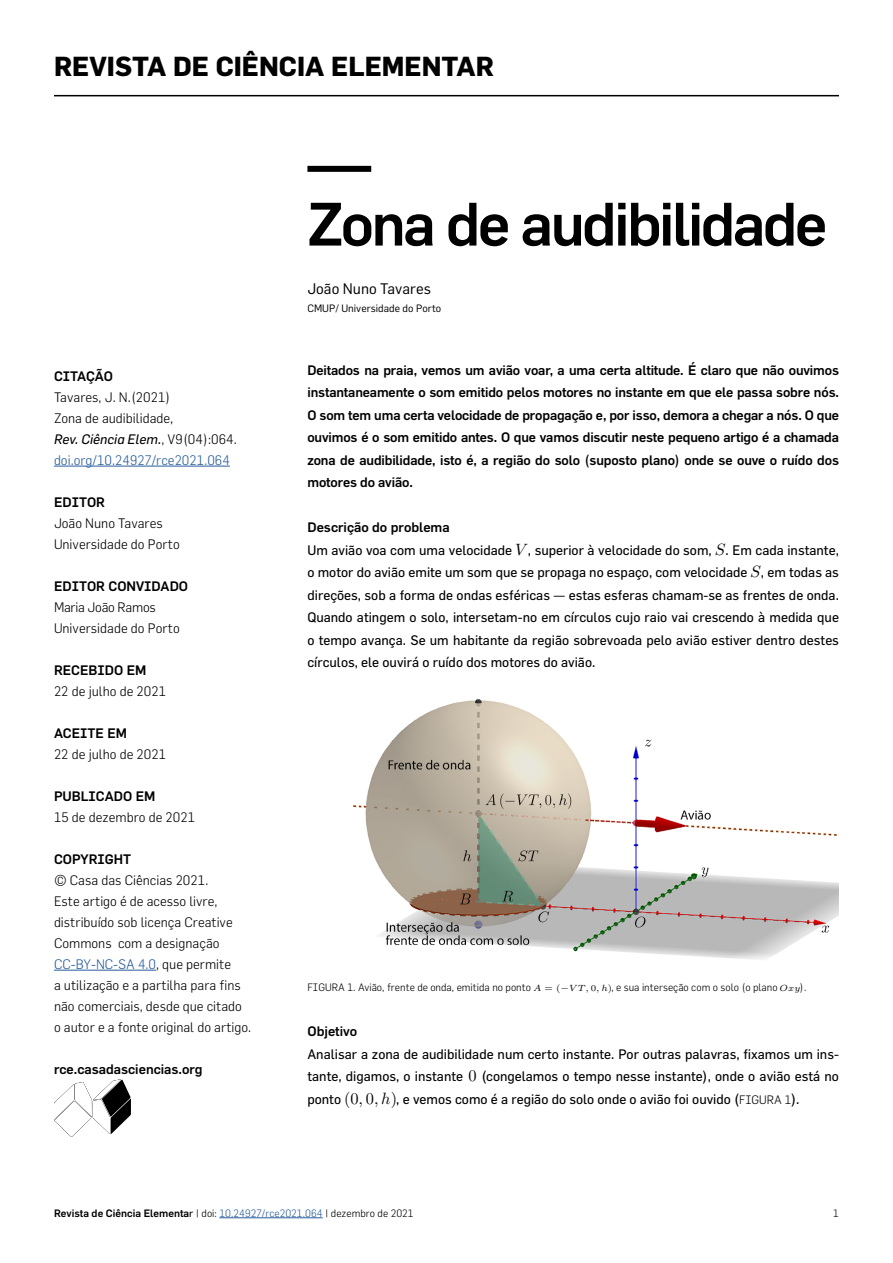
<style>
.page{position:relative;width:893px;height:1263px;background:#fff}
.page>*{position:absolute;margin:0;border:0;box-sizing:border-box;transform-origin:0 0}
.t1{font:500 60px "Flama";letter-spacing:-.04em;color:#000}
.t2{font:700 27px "Flama";color:#000}
.t3{font:15px "Flama";color:#000}
.t4{font:13.5px/22.5px "Flama";color:#000}
.t5{font:500 13.5px/22.5px "Flama";color:#000;text-align:justify}
.t6{font:300 13.5px/21px "Flama";color:#000}
.t7{font:300 10.5px "Flama";color:#000}
.t8{font:500 10.5px "Flama";color:#000}
.t9{font:10.5px "Flama";color:#000}
.s1{font-weight:400;font-style:italic}
.s2{color:#275b9b}
.s3{font-weight:500}
.s4{font-family:"CMMI10";font-size:16.35px}
.s5{font-family:"CMMI6";font-weight:400;font-size:9px}
.s6{font-family:"CMR6";font-weight:400;font-size:9px}
.s7{font-family:"CMSY6";font-weight:400;font-size:9px}
.s8{font-family:"CMR10";font-size:16.35px}
.s9{font-weight:300;font-size:12px}
.s10{font-weight:400}
.s11{font-weight:300}
.s12{font-weight:300;color:#275b9b}
</style>
<div class="page">
<hr style="left:54px;top:95px;width:785px;height:1px;background:#000">
<hr style="left:219px;top:1217px;width:104px;height:1px;background:#275b9b">
<div style="left:307px;top:166px;width:64px;height:6px;background:#000"></div>
<img style="left:353px;top:699px;width:486px;height:261px">
<hr style="left:54px;top:466px;width:176px;height:1px;background:#275b9b">
<hr style="left:54px;top:970px;width:102px;height:1px;background:#275b9b">
<svg style="left:54px;top:1079px;width:77px;height:58px"></svg>
<h2 class="t2" style="left:54px;top:50px;width:441px">REVISTA DE CIÊNCIA ELEMENTAR</h2>
<p class="t5" style="left:54px;top:364px;width:60px">CITAÇÃO</p>
<p class="t6" style="left:54px;top:386px;width:184px">Tavares, J. N.(2021)<br>Zona de audibilidade,<br><span class="s1">Rev. Ciência Elem.</span>, V9(04):064. <span class="s2">doi.org/10.24927/rce2021.064</span></p>
<p class="t5" style="left:54px;top:490px;width:53px">EDITOR</p>
<p class="t6" style="left:54px;top:512px;width:127px">João Nuno Tavares<br>Universidade do Porto</p>
<p class="t5" style="left:54px;top:574px;width:136px">EDITOR CONVIDADO</p>
<p class="t6" style="left:54px;top:596px;width:127px">Maria João Ramos<br>Universidade do Porto</p>
<p class="t5" style="left:54px;top:658px;width:94px">RECEBIDO EM</p>
<p class="t6" style="left:54px;top:680px;width:114px">22 de julho de 2021</p>
<p class="t5" style="left:54px;top:721px;width:75px">ACEITE EM</p>
<p class="t6" style="left:54px;top:743px;width:114px">22 de julho de 2021</p>
<p class="t5" style="left:54px;top:784px;width:103px">PUBLICADO EM</p>
<p class="t6" style="left:54px;top:806px;width:143px">15 de dezembro de 2021</p>
<p class="t5" style="left:54px;top:847px;width:79px">COPYRIGHT</p>
<p class="t6" style="left:54px;top:869px;width:199px">© Casa das Ciências 2021.<br>Este artigo é de acesso livre, distribuído sob licença Creative<br>Commons com a designação<br><span class="s2">CC-BY-NC-SA 4.0</span>, que permite<br>a utilização e a partilha para fins não comerciais, desde que citado o autor e a fonte original do artigo.</p>
<p class="t5" style="left:54px;top:1057px;width:150px">rce.casadasciencias.org</p>
<h1 class="t1" style="left:307px;top:188px;width:521px">Zona de audibilidade</h1>
<p class="t3" style="left:307px;top:279px;width:125px">João Nuno Tavares</p>
<p class="t9" style="left:307px;top:301px;width:135px">CMUP/ Universidade do Porto</p>
<p class="t5" style="left:307px;top:358px;width:533px">Deitados na praia, vemos um avião voar, a uma certa altitude. É claro que não ouvimos instantaneamente o som emitido pelos motores no instante em que ele passa sobre nós.<br>O som tem uma certa velocidade de propagação e, por isso, demora a chegar a nós. O que ouvimos é o som emitido antes. O que vamos discutir neste pequeno artigo é a chamada zona de audibilidade, isto é, a região do solo (suposto plano) onde se ouve o ruído dos motores do avião.</p>
<p class="t4" style="left:307px;top:516px;width:533px"><span class="s3">Descrição do problema<br></span>Um avião voa com uma velocidade <span class="s4">V</span> , superior à velocidade do som, <span class="s4">S</span>. Em cada instante, o motor do avião emite um som que se propaga no espaço, com velocidade <span class="s4">S</span>, em todas as direções, sob a forma de ondas esféricas — estas esferas chamam-se as frentes de onda.<br>Quando atingem o solo, intersetam-no em círculos cujo raio vai crescendo à medida que o tempo avança. Se um habitante da região sobrevoada pelo avião estiver dentro destes círculos, ele ouvirá o ruído dos motores do avião.</p>
<p class="t7" style="left:307px;top:981px;width:500px">FIGURA 1. Avião, frente de onda, emitida no ponto <span class="s5">A</span> <span class="s6">= (</span><span class="s7">−</span><span class="s5">V T,</span> <span class="s6">0</span><span class="s5">, h</span><span class="s6">)</span>, e sua interseção com o solo (o plano <span class="s5">Oxy</span>).</p>
<p class="t5" style="left:307px;top:1020px;width:51px">Objetivo</p>
<p class="t4" style="left:307px;top:1042px;width:533px;text-align:justify">Analisar a zona de audibilidade num certo instante. Por outras palavras, fixamos um ins&shy;tante, digamos, o instante <span class="s8">0</span> (congelamos o tempo nesse instante), onde o avião está no ponto <span class="s8">(0</span><span class="s4">,</span> <span class="s8">0</span><span class="s4">, h</span><span class="s8">)</span>, e vemos como é a região do solo onde o avião foi ouvido (<span class="s9">FIGURA 1</span>).</p>
<p class="t8" style="left:54px;top:1206px;width:361px">Revista de Ciência Elementa<span class="s10">r</span> <span class="s11">| doi:</span> <span class="s12">10.24927/rce2021.064</span> <span class="s11">| dezembro de 2021</span></p>
<p class="t7" style="left:833px;top:1207px;width:7px">1</p>
</div>
